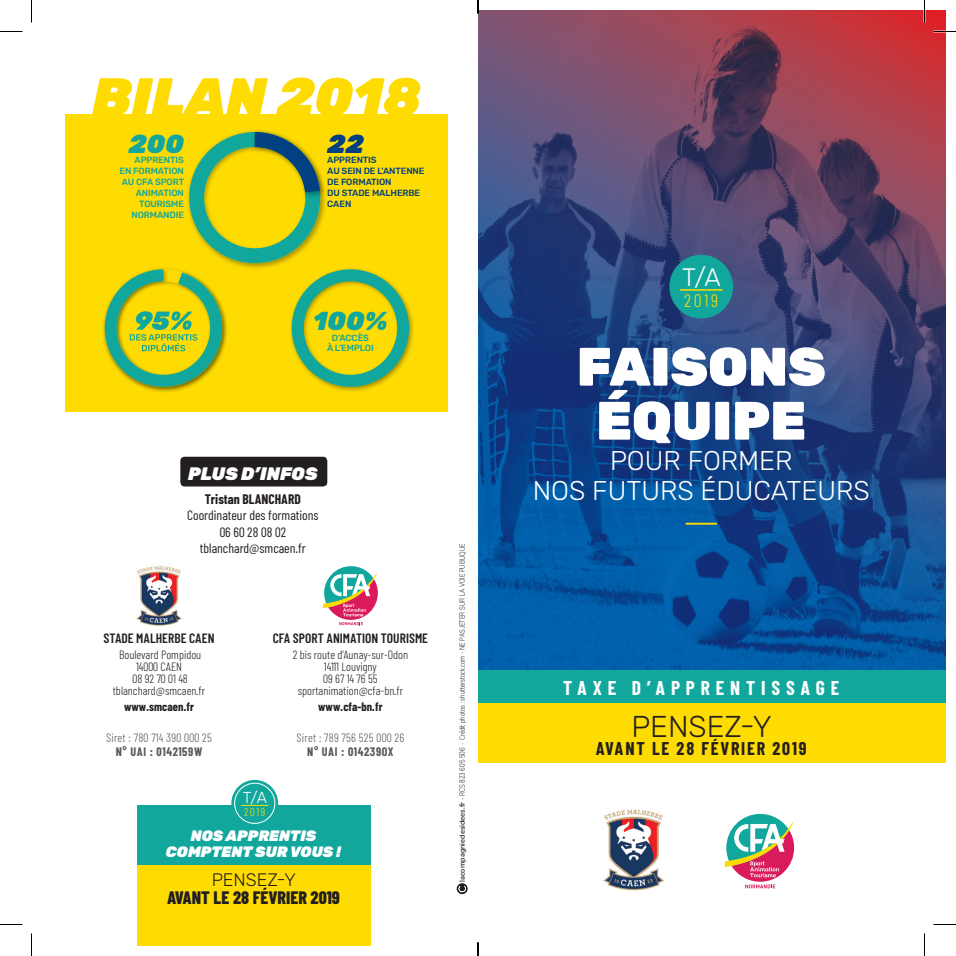
<style>
.page{position:relative;width:956px;height:956px;background:#fff}
.page>*{position:absolute;margin:0;border:0;box-sizing:border-box;transform-origin:0 0}
.t1{font:900 54px/54px "Rubik";color:#fff;text-align:center}
.t2{font:italic 900 54px "Rubik";color:#ffdc01}
.t3{font:300 30px "Rubik";color:#231f20}
.t4{font:300 27px/30px "Rubik";color:#fff;text-align:center}
.t5{font:italic 900 25.95px "Rubik";color:#12a79d}
.t6{font:italic 900 25.95px "Rubik";color:#014081}
.t7{font:300 25.05px "Rubik";color:#fff}
.t8{font:700 19.5px "Barlow Condensed";letter-spacing:.3em;color:#fff}
.t9{font:700 18px "Barlow Condensed";letter-spacing:.1em;color:#231f20}
.t10{font:800 18px "Barlow Condensed";color:#231f20}
.t11{font:italic 900 18px "Rubik";color:#fff}
.t12{font:300 18px "Rubik";color:#231f20}
.t13{font:300 18px "Barlow Condensed";color:#ffdc01}
.t14{font:300 15.75px "Rubik";color:#fff}
.t15{font:italic 900 15px/16.5px "Rubik";color:#fff;text-align:center}
.t16{font:13.5px/16.2px "Barlow Condensed";color:#231f20;text-align:center}
.t17{font:600 13.5px "Barlow Condensed";color:#231f20}
.t18{font:700 13.5px "Barlow Condensed";color:#231f20}
.t19{font:300 12px/12px "Barlow Condensed";color:#231f20;text-align:center}
.t20{font:300 12px "Barlow Condensed";letter-spacing:.02em;color:#57585a}
.t21{font:700 12px "Barlow Condensed";letter-spacing:.05em;color:#57585a}
.t22{font:700 12px "Barlow Condensed";color:#231f20}
.t23{font:300 11.4px "Barlow Condensed";color:#ffdc01}
.t24{font:500 9px/10.8px "Rubik";letter-spacing:-.01em;color:#12a79d;text-align:right}
.t25{font:500 9px/10.8px "Rubik";letter-spacing:-.01em;color:#014081}
.t26{font:300 7.5px "Nunito";color:#231f20;scale:.8 1}
.s1{font-weight:600}
</style>
<div class="page">
<svg style="left:725px;top:814px;width:69px;height:74px"></svg>
<div style="left:478px;top:669px;width:468px;height:34px;background:#12a79d"></div>
<div style="left:478px;top:703px;width:468px;height:60px;background:#ffdc01"></div>
<div style="left:66px;top:114px;width:382px;height:298px;background:#ffdc01"></div>
<img style="left:329px;top:268px;width:85px;height:124px">
<div style="left:292px;top:269px;width:117px;height:118px;border:12px solid #12a79d;border-radius:50%"></div>
<svg style="left:323px;top:566px;width:55px;height:59px"></svg>
<div style="left:137px;top:805px;width:233px;height:60px;background:#12a79d"></div>
<div style="left:137px;top:865px;width:233px;height:81px;background:#ffdc01"></div>
<div style="left:231px;top:780px;width:47px;height:47px;background:#12a79d;border-radius:50%"></div>
<div style="left:234px;top:783px;width:41px;height:41px;border:1px solid #fff;border-radius:50%"></div>
<svg style="left:242px;top:805px;width:26px;height:1px"></svg>
<img style="left:478px;top:10px;width:468px;height:659px">
<div style="left:669px;top:255px;width:64px;height:64px;background:#12a79d;border-radius:50%"></div>
<hr style="left:680px;top:289px;width:42px;height:2px;background:#ffdc01">
<hr style="left:686px;top:523px;width:30px;height:2px;background:#ffdc01">
<img style="left:136px;top:566px;width:46px;height:60px">
<div style="left:180px;top:457px;width:147px;height:29px;background:#231f20;border-radius:4px"></div>
<svg style="left:457px;top:883px;width:11px;height:11px"></svg>
<svg style="left:459px;top:886px;width:7px;height:6px"></svg>
<img style="left:603px;top:809px;width:61px;height:82px">
<svg style="left:103px;top:130px;width:226px;height:262px"></svg>
<hr style="left:923px;top:0;width:2px;height:23px;background:#fff">
<svg style="left:0;top:31px;width:22px;height:1px"></svg>
<svg style="left:933px;top:31px;width:23px;height:1px"></svg>
<svg style="left:0;top:924px;width:22px;height:1px"></svg>
<svg style="left:933px;top:924px;width:23px;height:1px"></svg>
<svg style="left:31px;top:0;width:1px;height:23px"></svg>
<svg style="left:31px;top:933px;width:1px;height:23px"></svg>
<svg style="left:924px;top:0;width:1px;height:23px"></svg>
<svg style="left:924px;top:933px;width:1px;height:23px"></svg>
<svg style="left:477px;top:0;width:2px;height:14px"></svg>
<svg style="left:477px;top:942px;width:2px;height:14px"></svg>
<h1 class="t2" style="left:92px;top:65px;width:331px">BILAN 2018</h1>
<h3 class="t6" style="left:327px;top:128px;width:38px">22</h3>
<p class="t25" style="left:327px;top:155px;width:99px">APPRENTIS<br>AU SEIN DE L’ANTENNE<br>DE FORMATION<br>DU STADE MALHERBE<br>CAEN</p>
<h3 class="t5" style="left:129px;top:128px;width:57px">200</h3>
<p class="t24" style="left:120px;top:155px;width:66px">APPRENTIS<br>EN FORMATION<br>AU CFA SPORT<br>ANIMATION<br>TOURISME<br>NORMANDIE</p>
<h3 class="t5" style="left:313px;top:305px;width:76px">100%</h3>
<p class="t24" style="left:327px;top:332px;width:48px;text-align:center">D’ACCÈS<br>À L’EMPLOI</p>
<h3 class="t11" style="left:188px;top:463px;width:131px">PLUS D’INFOS</h3>
<p class="t18" style="left:205px;top:491px;width:97px">Tristan BLANCHARD</p>
<p class="t16" style="left:187px;top:507px;width:133px">Coordinateur des formations<br>06 60 28 08 02 tblanchard@smcaen.fr</p>
<p class="t17" style="left:103px;top:630px;width:113px">STADE MALHERBE CAEN</p>
<p class="t19" style="left:113px;top:649px;width:94px">Boulevard Pompidou<br>14000 CAEN<br>08 92 70 01 48 tblanchard@smcaen.fr</p>
<p class="t22" style="left:124px;top:700px;width:71px">www.smcaen.fr</p>
<p class="t20" style="left:106px;top:730px;width:107px">Siret : 780 714 390 000 25</p>
<p class="t21" style="left:116px;top:745px;width:88px">N° UAI : 0142159W</p>
<p class="t17" style="left:273px;top:630px;width:157px">CFA SPORT ANIMATION TOURISME</p>
<p class="t19" style="left:293px;top:649px;width:117px">2 bis route d’Aunay-sur-Odon<br>14111 Louvigny<br>09 67 14 76 55 sportanimation@cfa-bn.fr</p>
<p class="t22" style="left:318px;top:700px;width:66px">www.cfa-bn.fr</p>
<p class="t20" style="left:297px;top:730px;width:109px">Siret : 789 756 525 000 26</p>
<p class="t21" style="left:307px;top:745px;width:88px">N° UAI : 014239OX</p>
<h3 class="t14" style="left:243px;top:789px;width:26px">T/A</h3>
<p class="t23" style="left:244px;top:805px;width:23px">2019</p>
<p class="t15" style="left:166px;top:828px;width:177px">NOS APPRENTIS<br>COMPTENT SUR VOUS !</p>
<h3 class="t12" style="left:212px;top:870px;width:86px">PENSEZ-Y</h3>
<h3 class="t10" style="left:167px;top:886px;width:174px">AVANT LE 28 FÉVRIER 2019</h3>
<p class="t26" style="left:457px;top:882px;width:425px;rotate:-90deg"><span class="s1">lacompagniedesidees.fr</span> - RCS 823 605 506 - Crédit photos : shutterstock.com - NE PAS JETER SUR LA VOIE PUBLIQUE</p>
<h3 class="t7" style="left:682px;top:264px;width:40px">T/A</h3>
<h3 class="t13" style="left:684px;top:290px;width:35px">2019</h3>
<h1 class="t1" style="left:577px;top:341px;width:250px">FAISONS<br>ÉQUIPE</h1>
<h3 class="t4" style="left:533px;top:446px;width:339px">POUR FORMER<br>NOS FUTURS ÉDUCATEURS</h3>
<h3 class="t8" style="left:563px;top:675px;width:278px">TAXE D’APPRENTISSAGE</h3>
<h2 class="t3" style="left:631px;top:709px;width:142px">PENSEZ-Y</h2>
<h3 class="t9" style="left:596px;top:737px;width:212px">AVANT LE 28 FÉVRIER 2019</h3>
</div>
